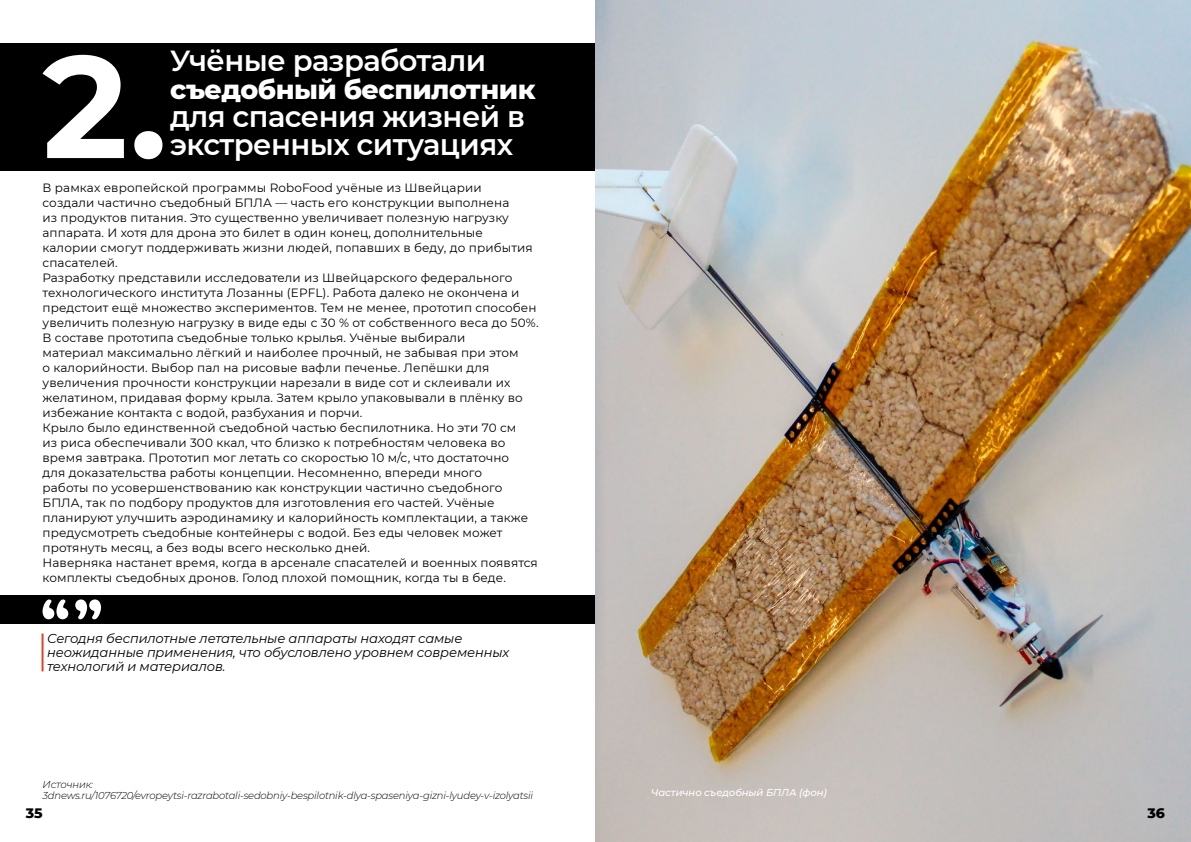
<style>
.page{position:relative;width:1191px;height:842px;background:#fff}
.page>*{position:absolute;margin:0;border:0;box-sizing:border-box;transform-origin:0 0}
.t1{font:600 29px/28px "Montserrat";letter-spacing:-.02em;color:#fff}
.t2{font:800 27px "Montserrat";letter-spacing:-.02em;color:#fff}
.t3{font:800 14px "Montserrat";color:#000}
.t4{font:italic 13px/14px "Montserrat";letter-spacing:-.01em;color:#000}
.t5{font:12px/15px "Montserrat";letter-spacing:.01em;color:#000}
.t6{font:italic 300 10px/11px "Montserrat";letter-spacing:-.02em;color:#000}
.t7{font:italic 500 10px "Montserrat";letter-spacing:-.01em;color:#fff}
</style>
<div class="page">
<div style="left:0;top:44px;width:595px;height:127px;background:#000"></div>
<div style="left:0;top:595px;width:595px;height:29px;background:#000"></div>
<svg style="left:43px;top:599px;width:25px;height:20px"></svg>
<svg style="left:75px;top:599px;width:26px;height:20px"></svg>
<hr style="left:42px;top:633px;width:2px;height:38px;background:#d3482e">
<img style="left:595px;top:0;width:596px;height:842px">
<svg style="left:43px;top:55px;width:119px;height:104px"></svg>
<h1 class="t1" style="left:170px;top:45px;width:317px">Учёные разработали</h1>
<h2 class="t2" style="left:170px;top:69px;width:367px">съедобный беспилотник</h2>
<h1 class="t1" style="left:170px;top:101px;width:356px">для спасения жизней в экстренных ситуациях</h1>
<p class="t5" style="left:43px;top:179px;width:498px">В рамках европейской программы RoboFood учёные из Швейцарии<br>создали частично съедобный БПЛА — часть его конструкции выполнена<br>из продуктов питания. Это существенно увеличивает полезную нагрузку аппарата. И хотя для дрона это билет в один конец, дополнительные калории смогут поддерживать жизни людей, попавших в беду, до прибытия спасателей.<br>Разработку представили исследователи из Швейцарского федерального технологического института Лозанны (EPFL). Работа далеко не окончена и предстоит ещё множество экспериментов. Тем не менее, прототип способен увеличить полезную нагрузку в виде еды с 30 % от собственного веса до 50%.<br>В составе прототипа съедобные только крылья. Учёные выбирали<br>материал максимально лёгкий и наиболее прочный, не забывая при этом<br>о калорийности. Выбор пал на рисовые вафли печенье. Лепёшки для увеличения прочности конструкции нарезали в виде сот и склеивали их желатином, придавая форму крыла. Затем крыло упаковывали в плёнку во избежание контакта с водой, разбухания и порчи.<br>Крыло было единственной съедобной частью беспилотника. Но эти 70 см<br>из риса обеспечивали 300 ккал, что близко к потребностям человека во время завтрака. Прототип мог летать со скоростью 10 м/с, что достаточно<br>для доказательства работы концепции. Несомненно, впереди много<br>работы по усовершенствованию как конструкции частично съедобного БПЛА, так по подбору продуктов для изготовления его частей. Учёные планируют улучшить аэродинамику и калорийность комплектации, а также предусмотреть съедобные контейнеры с водой. Без еды человек может протянуть месяц, а без воды всего несколько дней.<br>Наверняка настанет время, когда в арсенале спасателей и военных появятся комплекты съедобных дронов. Голод плохой помощник, когда ты в беде.</p>
<p class="t4" style="left:47px;top:631px;width:463px">Сегодня беспилотные летательные аппараты находят самые неожиданные применения, что обусловлено уровнем современных технологий и материалов.</p>
<p class="t6" style="left:43px;top:778px;width:492px">Источник:<br>3dnews.ru/1076720/evropeytsi-razrabotali-sedobniy-bespilotnik-dlya-spaseniya-gizni-lyudey-v-izolyatsii</p>
<p class="t7" style="left:651px;top:785px;width:177px">Частично съедобный БПЛА (фон)</p>
<p class="t3" style="left:26px;top:802px;width:18px">35</p>
<p class="t3" style="left:1147px;top:802px;width:19px">36</p>
</div>
